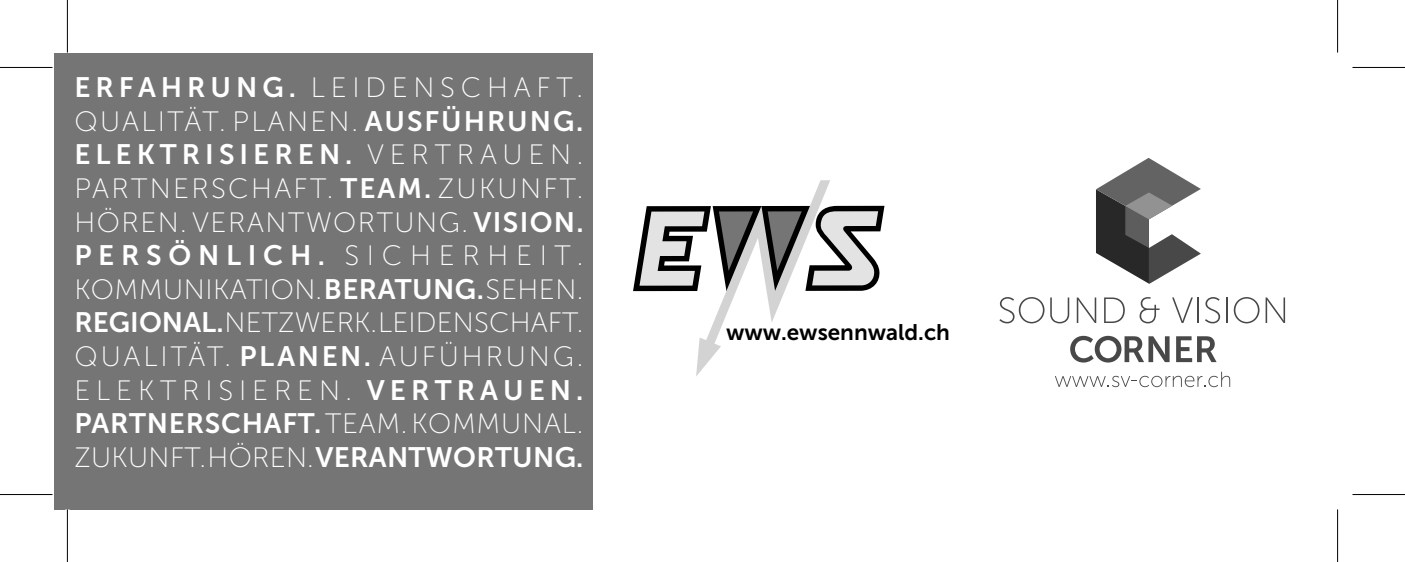
<style>
.page{position:relative;width:1405px;height:562px;background:#fff}
.page>*{position:absolute;margin:0;border:0;box-sizing:border-box;transform-origin:0 0}
.t1{font:28px/33.6px "Museo Sans 100";letter-spacing:.08em;color:#fff}
.t2{font:28px "Museo Sans 700";letter-spacing:.025em;color:#fff}
.t3{font:28px "Museo Sans 100";letter-spacing:.01em;color:#fff}
.t4{font:28px "Museo Sans 700";letter-spacing:.18em;color:#fff}
.t5{font:28px "Museo Sans 700";letter-spacing:.24em;color:#fff}
.t6{font:22.4px "Museo Sans 700";color:#000}
.s1{font-family:"Museo Sans 700"}
.s2{font-family:"Museo Sans 100"}
</style>
<div class="page">
<div style="left:54px;top:52px;width:538px;height:457px;background:#757575"></div>
<svg style="left:633px;top:180px;width:251px;height:196px"></svg>
<svg style="left:1096px;top:158px;width:105px;height:126px"></svg>
<svg style="left:999px;top:297px;width:45px;height:26px"></svg>
<svg style="left:1050px;top:297px;width:19px;height:26px"></svg>
<svg style="left:1077px;top:297px;width:19px;height:26px"></svg>
<svg style="left:1104px;top:297px;width:21px;height:26px"></svg>
<svg style="left:1139px;top:297px;width:20px;height:26px"></svg>
<svg style="left:1172px;top:297px;width:21px;height:26px"></svg>
<hr style="left:1197px;top:297px;width:2px;height:26px;background:#484848">
<svg style="left:1205px;top:297px;width:15px;height:26px"></svg>
<svg style="left:1226px;top:297px;width:1px;height:26px"></svg>
<svg style="left:1233px;top:297px;width:26px;height:26px"></svg>
<svg style="left:1265px;top:297px;width:20px;height:26px"></svg>
<svg style="left:1070px;top:335px;width:99px;height:27px"></svg>
<svg style="left:1176px;top:336px;width:40px;height:26px"></svg>
<svg style="left:1055px;top:371px;width:175px;height:16px"></svg>
<svg style="left:65px;top:0;width:5px;height:53px"></svg>
<svg style="left:65px;top:509px;width:5px;height:52px"></svg>
<svg style="left:1338px;top:0;width:1px;height:53px"></svg>
<svg style="left:1338px;top:509px;width:1px;height:52px"></svg>
<hr style="left:0;top:67px;width:52px;height:1px;background:#000">
<hr style="left:1352px;top:67px;width:53px;height:1px;background:#000">
<hr style="left:0;top:493px;width:52px;height:2px;background:#000">
<hr style="left:1352px;top:493px;width:53px;height:2px;background:#000">
<hr style="left:67px;top:0;width:1px;height:53px;background:#000">
<hr style="left:67px;top:509px;width:1px;height:52px;background:#000">
<hr style="left:1337px;top:0;width:1px;height:53px;background:#000">
<hr style="left:1337px;top:509px;width:1px;height:52px;background:#000">
<p class="t1" style="left:74px;top:71px;width:511px"><span class="s1">ERFAHRUNG.</span> LEIDENSCHAFT.<br>QUALITÄT. PLANEN. <span class="s1">AUSFÜHRUNG.</span></p>
<p class="t4" style="left:74px;top:139px;width:510px">ELEKTRISIEREN. <span class="s2">VERTRAUEN.</span></p>
<p class="t1" style="left:74px;top:172px;width:511px">PARTNERSCHAFT. <span class="s1">TEAM.</span> ZUKUNFT.<br>HÖREN. VERANTWORTUNG. <span class="s1">VISION.</span></p>
<p class="t5" style="left:74px;top:240px;width:510px">PERSÖNLICH. <span class="s2">SICHERHEIT.</span></p>
<p class="t1" style="left:74px;top:272px;width:510px;text-align:justify">KOMMUNIKATION. <span class="s1">BERATUNG.</span> SEHEN.<br><span class="s1">REGIONAL.</span> NETZWERK. LEIDENSCHAFT.<br>QUALITÄT. <span class="s1">PLANEN.</span> AUFÜHRUNG.<br>ELEKTRISIEREN. <span class="s1">VERTRAUEN.</span></p>
<p class="t2" style="left:74px;top:408px;width:510px">PARTNERSCHAFT. <span class="s2">TEAM. KOMMUNAL.</span></p>
<p class="t3" style="left:74px;top:442px;width:511px">ZUKUNFT. HÖREN. <span class="s1">VERANTWORTUNG.</span></p>
<p class="t6" style="left:726px;top:320px;width:225px">www.ewsennwald.ch</p>
</div>
